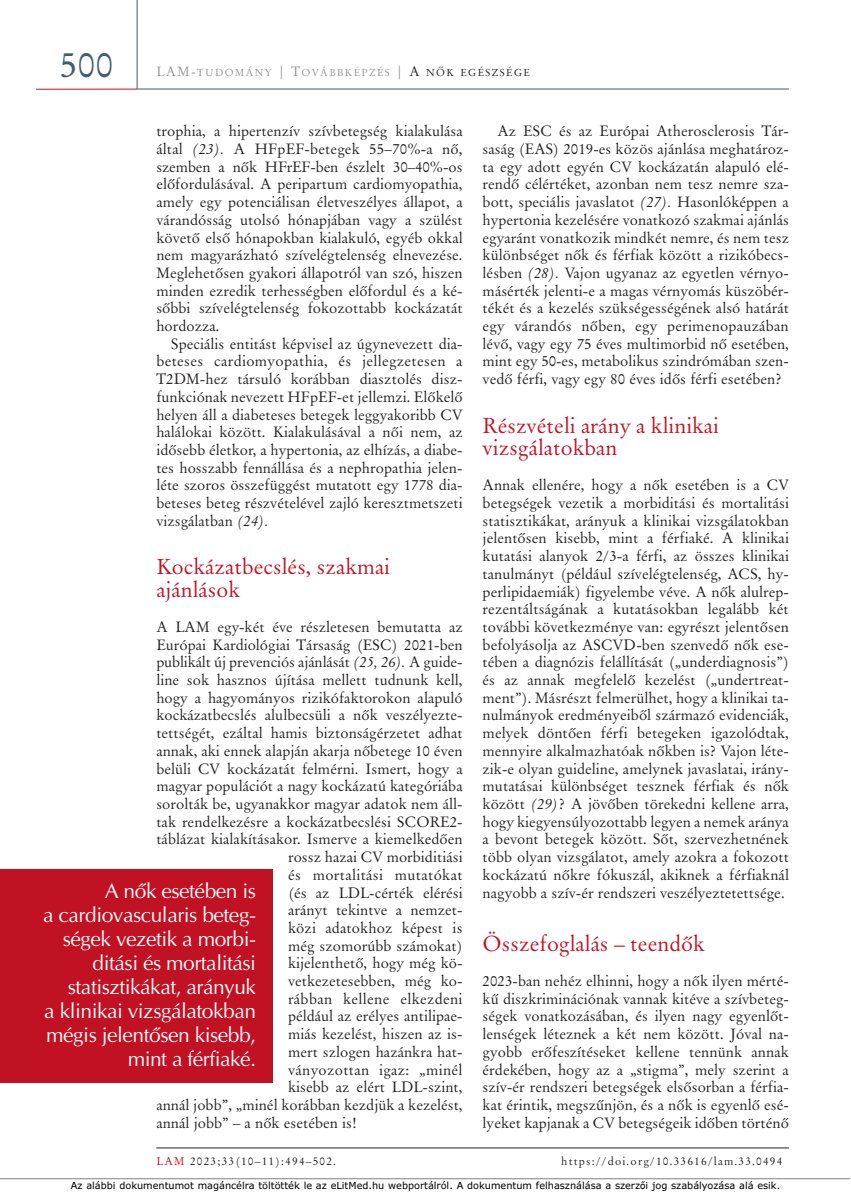
<style>
.page{position:relative;width:851px;height:1192px;background:#fff}
.page>*{position:absolute;margin:0;border:0;box-sizing:border-box;transform-origin:0 0}
.t1{font:36px "Original Garamond HU Normal";color:#435b6d}
.t2{font:21.75px/22.2px "Original Garamond HU Normal";color:#c11223}
.t3{font:21px/24px "H Optima Plain";letter-spacing:-.02em;color:#fff;text-align:right}
.t4{font:15px/17.7px "Original Garamond HU Normal";color:#231f20;text-align:justify}
.t5{font:15px "Original Garamond HU Normal";letter-spacing:.02em;color:#231f20}
.t6{font:11.4px "Original Garamond HU Normal";letter-spacing:.1em;color:#231f20}
.t7{font:10.2px "Original Garamond HU Normal";letter-spacing:.135em;color:#939598}
.t8{font:9.75px "TT3610 O00";color:#000}
.s1{font-size:13.5px}
.s2{font-size:13.5px;color:#231f20}
.s3{color:#231f20}
.s4{font-family:"Original Garamond HU Italic"}
.s5{color:#c11223}
.s6{font-family:"Gill";font-size:11.7px}
</style>
<div class="page">
<hr style="left:36px;top:89px;width:101px;height:1px;background:#c11223">
<hr style="left:156px;top:1148px;width:633px;height:1px;background:#231f20">
<hr style="left:137px;top:0;width:1px;height:89px;background:#435b6d">
<hr style="left:137px;top:89px;width:652px;height:1px;background:#435b6d">
<div style="left:0;top:869px;width:273px;height:214px;background:#c11223"></div>
<hr style="left:0;top:1178px;width:849px;height:1px;background:#808080">
<h1 class="t1" style="left:59px;top:49px;width:55px">500</h1>
<p class="t7" style="left:156px;top:68px;width:375px"><span class="s1">LAM-</span>TUDOMÁNY <span class="s1">| T</span>OVÁBBKÉPZÉS <span class="s1">|</span> <span class="s2">A</span> <span class="s3">NÔK EGÉSZSÉGE</span></p>
<p class="t4" style="left:156px;top:123px;width:308px">trophia, a hipertenzív szívbetegség ki alakulása által <span class="s4">(23).</span> A HFpEF-betegek 55–70%-a nô, szemben a nôk HFrEF-ben észlelt 30–40%-os elôfordulásával. A peripartum cardiomyopathia, amely egy potenciálisan életveszélyes állapot, a várandósság utolsó hónapjában vagy a szülést kö vetô elsô hónapokban kialakuló, egyéb okkal nem magyarázható szívelégtelenség elnevezése.<br>Meglehetôsen gyakori állapotról van szó, hiszen minden ezredik terhességben elôfordul és a ké - sôbbi szívelégtelenség fokozottabb kockázatát hor dozza.</p>
<p class="t4" style="left:156px;top:336px;width:308px;text-indent:15px">Speciális entitást képvisel az úgynevezett dia&shy;beteses cardiomyopathia, és jellegzetesen a T2DM-hez társuló korábban diasztolés disz - funk ciónak nevezett HFpEF-et jellemzi. Elôkelô helyen áll a diabeteses betegek leggyakoribb CV halálokai között. Kialakulásával a nôi nem, az idôsebb életkor, a hypertonia, az elhízás, a diabe&shy;tes hosszabb fennállása és a nephropathia jelen - léte szoros összefüggést mutatott egy 1778 dia&shy;beteses beteg részvételével zajló keresztmetszeti vizsgálatban <span class="s4">(24).</span></p>
<h2 class="t2" style="left:156px;top:557px;width:235px">Kockázatbecslés, szakmai ajánlások</h2>
<p class="t4" style="left:156px;top:619px;width:308px">A LAM egy-két éve részletesen bemutatta az</p>
<p class="t4" style="left:156px;top:637px;width:308px">Európai Kardiológiai Társaság (ESC) 2021-ben</p>
<p class="t4" style="left:156px;top:654px;width:308px">publikált új prevenciós ajánlását <span class="s4">(25, 26).</span> A guide -</p>
<p class="t4" style="left:156px;top:672px;width:308px">line sok hasznos újítása mellett tudnunk kell,</p>
<p class="t4" style="left:156px;top:690px;width:308px">hogy a hagyományos rizikófaktorokon alapuló</p>
<p class="t4" style="left:156px;top:708px;width:308px">kockázatbecslés alulbecsüli a nôk veszélyezte-</p>
<p class="t4" style="left:156px;top:725px;width:308px">tettségét, ezáltal hamis biztonságérzetet adhat</p>
<p class="t4" style="left:156px;top:743px;width:308px">annak, aki ennek alapján akarja nôbetege 10 éven</p>
<p class="t4" style="left:156px;top:761px;width:308px">belüli CV kockázatát felmérni. Ismert, hogy a</p>
<p class="t4" style="left:156px;top:778px;width:308px">magyar populációt a nagy kockázatú kategóriába</p>
<p class="t4" style="left:156px;top:796px;width:308px">sorolták be, ugyanakkor magyar adatok nem áll-</p>
<p class="t4" style="left:156px;top:814px;width:308px">tak rendelkezésre a kockázatbecslési SCORE2-</p>
<p class="t4" style="left:156px;top:831px;width:308px">táblázat kialakításakor. Ismerve a kiemelkedôen</p>
<p class="t4" style="left:288px;top:849px;width:176px">rossz hazai CV morbiditiási</p>
<p class="t5" style="left:288px;top:868px;width:176px">és mortalitási mutatókat</p>
<p class="t4" style="left:288px;top:885px;width:176px">(és az LDL-cérték elérési</p>
<p class="t4" style="left:288px;top:902px;width:176px">arányt tekintve a nemzet-</p>
<p class="t4" style="left:288px;top:920px;width:176px">közi adatokhoz képest is</p>
<p class="t4" style="left:288px;top:938px;width:176px">még szomorúbb számokat)</p>
<p class="t4" style="left:288px;top:955px;width:176px">kijelenthetô, hogy még kö -</p>
<p class="t4" style="left:288px;top:973px;width:176px">vetkezetesebben, még ko -</p>
<p class="t5" style="left:288px;top:992px;width:176px">rábban kellene elkezdeni</p>
<p class="t4" style="left:288px;top:1008px;width:176px">például az erélyes antilipae-</p>
<p class="t4" style="left:288px;top:1026px;width:176px">miás kezelést, hiszen az is -</p>
<p class="t4" style="left:288px;top:1044px;width:176px">mert szlogen hazánkra hat-</p>
<p class="t5" style="left:288px;top:1063px;width:176px">ványozottan igaz: „mi nél</p>
<p class="t4" style="left:288px;top:1079px;width:176px">ki sebb az elért LDL-szint,</p>
<p class="t4" style="left:156px;top:1097px;width:308px">annál jobb”, „minél korábban kezdjük a kezelést,</p>
<p class="t4" style="left:156px;top:1115px;width:202px">annál jobb” – a nôk esetében is!</p>
<h3 class="t3" style="left:43px;top:878px;width:214px">A nôk esetében is<br>a cardiovascularis beteg - ségek vezetik a mor bi - ditási és mortalitási statisztikákat, arányuk<br>a klinikai vizsgálatokban mégis jelentôsen kisebb, mint a férfiaké.</h3>
<p class="t4" style="left:482px;top:123px;width:308px;text-indent:15px">Az ESC és az Európai Atherosclerosis Tár - saság (EAS) 2019-es közös ajánlása meghatároz&shy;ta egy adott egyén CV kockázatán alapuló elé&shy;rendô cél értéket, azonban nem tesz nemre sza&shy;bott, speciális javaslatot <span class="s4">(27).</span> Hasonlóképpen a hypertonia kezelésére vonatkozó szakmai ajánlás egyaránt vonatkozik mindkét nemre, és nem tesz különbséget nôk és férfiak között a rizikóbecs&shy;lésben <span class="s4">(28).</span> Vajon ugyanaz az egyetlen vérnyo&shy;másérték jelenti-e a magas vérnyomás küszöbér&shy;tékét és a kezelés szükségességének alsó határát egy várandós nôben, egy perimenopauzában lévô, vagy egy 75 éves multimorbid nô esetében, mint egy 50-es, metabolikus szindrómában szen&shy;vedô férfi, vagy egy 80 éves idôs férfi esetében?</p>
<h2 class="t2" style="left:482px;top:416px;width:238px">Részvételi arány a klinikai vizsgálatokban</h2>
<p class="t4" style="left:482px;top:477px;width:308px">Annak ellenére, hogy a nôk esetében is a CV betegségek vezetik a morbiditási és mortalitási statisztikákat, arányuk a klinikai vizsgálatokban jelentôsen kisebb, mint a férfiaké. A klinikai kutatási alanyok 2/3-a férfi, az összes klinikai tanulmányt (például szívelégtelenség, ACS, hy - perlipidaemiák) figyelembe véve. A nôk alulrep - rezentáltságának a kutatásokban legalább két további következménye van: egyrészt jelentôsen befolyásolja az ASCVD-ben szenvedô nôk ese&shy;tében a diagnózis felállítását („underdiagnosis”) és az annak megfelelô kezelést („undertreat&shy;ment”). Másrészt felmerülhet, hogy a klinikai ta - nulmányok eredményeibôl származó evidenciák, melyek döntôen férfi betegeken igazolódtak, mennyire alkalmazhatóak nôkben is? Vajon léte&shy;zik-e olyan guideline, amelynek javaslatai, irány&shy;mutatásai különbséget tesznek férfiak és nôk között <span class="s4">(29)</span>? A jövôben törekedni kellene arra, hogy kiegyensúlyozottabb legyen a nemek aránya a bevont betegek között. Sôt, szervezhetnének több olyan vizsgálatot, amely azokra a fokozott kockázatú nôkre fókuszál, akiknek a férfiaknál nagyobb a szív-ér rendszeri veszélyeztetettsége.</p>
<h2 class="t2" style="left:482px;top:934px;width:224px">Összefoglalás – teendôk</h2>
<p class="t4" style="left:482px;top:973px;width:308px">2023-ban nehéz elhinni, hogy a nôk ilyen mérté&shy;kû diszkriminációnak vannak kitéve a szívbeteg&shy;ségek vo natkozásában, és ilyen nagy egyenlôt - lenségek léteznek a két nem között. Jóval na - gyobb erôfeszítéseket kellene tennünk annak érdekében, hogy az a „stigma”, mely szerint a szív-ér rend szeri betegségek elsôsorban a férfia&shy;kat érintik, meg szûnjön, és a nôk is egyenlô esé&shy;lyeket kapjanak a CV betegségeik idô ben történô</p>
<p class="t6" style="left:156px;top:1156px;width:181px"><span class="s5">LAM</span> 2023;33(10–11):494–502.</p>
<p class="t6" style="left:561px;top:1156px;width:223px">https://doi.org/10.33616/lam.33.0494</p>
<p class="t8" style="left:71px;top:1182px;width:711px">Az alábbi dokumentumot magáncélra töltötték le az eLitMed.hu webportálról. A dokumentum felhasználása a szerz<span class="s6">ô</span>i jog szabályozása alá esik.</p>
</div>
